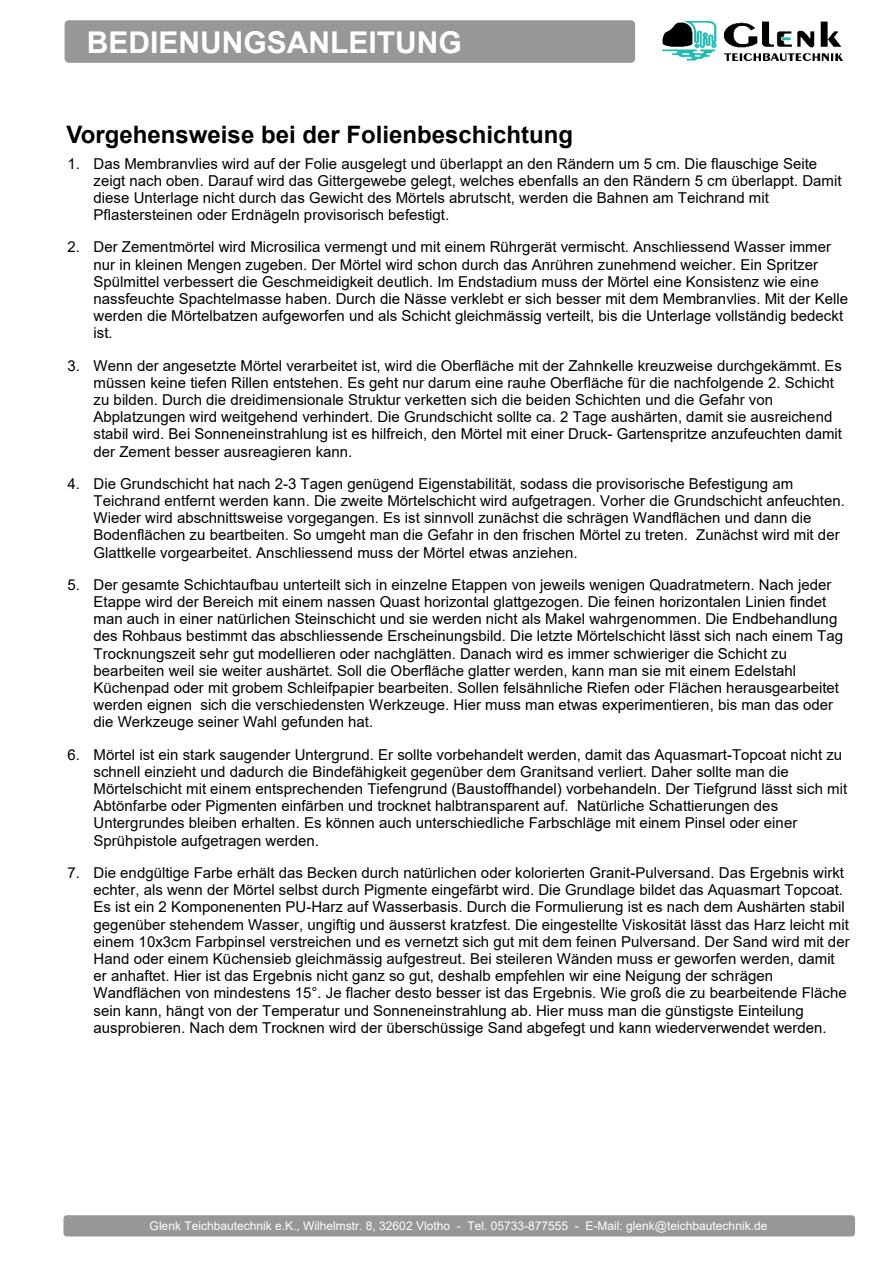
<style>
.page{position:relative;width:893px;height:1263px;background:#fff}
.page>*{position:absolute;margin:0;border:0;box-sizing:border-box;transform-origin:0 0}
.t1{font:700 30px "Arial";color:#fff}
.t2{font:700 24px "Arial";color:#000}
.t3{font:15px/17.2px "Arial";color:#000}
.t4{font:12px "Arial";color:#fff}
</style>
<div class="page">
<div style="left:65px;top:20px;width:570px;height:43px;background:#979797;border-radius:4px"></div>
<div style="left:63px;top:1215px;width:792px;height:21px;background:#979797;border-radius:4px"></div>
<img style="left:663px;top:21px;width:179px;height:39px">
<h1 class="t1" style="left:87px;top:31px;width:377px">BEDIENUNGSANLEITUNG</h1>
<h2 class="t2" style="left:67px;top:126px;width:508px">Vorgehensweise bei der Folienbeschichtung</h2>
<p class="t3" style="left:94px;top:156px;width:749px;text-indent:-26px">1. Das Membranvlies wird auf der Folie ausgelegt und überlappt an den Rändern um 5 cm. Die flauschige Seite zeigt nach oben. Darauf wird das Gittergewebe gelegt, welches ebenfalls an den Rändern 5 cm überlappt. Damit diese Unterlage nicht durch das Gewicht des Mörtels abrutscht, werden die Bahnen am Teichrand mit Pflastersteinen oder Erdnägeln provisorisch befestigt.</p>
<p class="t3" style="left:94px;top:240px;width:756px;text-indent:-26px">2. Der Zementmörtel wird Microsilica vermengt und mit einem Rührgerät vermischt. Anschliessend Wasser immer nur in kleinen Mengen zugeben. Der Mörtel wird schon durch das Anrühren zunehmend weicher. Ein Spritzer Spülmittel verbessert die Geschmeidigkeit deutlich. Im Endstadium muss der Mörtel eine Konsistenz wie eine nassfeuchte Spachtelmasse haben. Durch die Nässe verklebt er sich besser mit dem Membranvlies. Mit der Kelle werden die Mörtelbatzen aufgeworfen und als Schicht gleichmässig verteilt, bis die Unterlage vollständig bedeckt ist.</p>
<p class="t3" style="left:94px;top:358px;width:750px;text-indent:-26px">3. Wenn der angesetzte Mörtel verarbeitet ist, wird die Oberfläche mit der Zahnkelle kreuzweise durchgekämmt. Es müssen keine tiefen Rillen entstehen. Es geht nur darum eine rauhe Oberfläche für die nachfolgende 2. Schicht zu bilden. Durch die dreidimensionale Struktur verketten sich die beiden Schichten und die Gefahr von Abplatzungen wird weitgehend verhindert. Die Grundschicht sollte ca. 2 Tage aushärten, damit sie ausreichend stabil wird. Bei Sonneneinstrahlung ist es hilfreich, den Mörtel mit einer Druck- Gartenspritze anzufeuchten damit der Zement besser ausreagieren kann.</p>
<p class="t3" style="left:94px;top:476px;width:753px;text-indent:-26px">4. Die Grundschicht hat nach 2-3 Tagen genügend Eigenstabilität, sodass die provisorische Befestigung am Teichrand entfernt werden kann. Die zweite Mörtelschicht wird aufgetragen. Vorher die Grundschicht anfeuchten.<br>Wieder wird abschnittsweise vorgegangen. Es ist sinnvoll zunächst die schrägen Wandflächen und dann die Bodenflächen zu beartbeiten. So umgeht man die Gefahr in den frischen Mörtel zu treten. Zunächst wird mit der Glattkelle vorgearbeitet. Anschliessend muss der Mörtel etwas anziehen.</p>
<p class="t3" style="left:94px;top:577px;width:751px;text-indent:-26px">5. Der gesamte Schichtaufbau unterteilt sich in einzelne Etappen von jeweils wenigen Quadratmetern. Nach jeder Etappe wird der Bereich mit einem nassen Quast horizontal glattgezogen. Die feinen horizontalen Linien findet man auch in einer natürlichen Steinschicht und sie werden nicht als Makel wahrgenommen. Die Endbehandlung des Rohbaus bestimmt das abschliessende Erscheinungsbild. Die letzte Mörtelschicht lässt sich nach einem Tag Trocknungszeit sehr gut modellieren oder nachglätten. Danach wird es immer schwieriger die Schicht zu bearbeiten weil sie weiter aushärtet. Soll die Oberfläche glatter werden, kann man sie mit einem Edelstahl Küchenpad oder mit grobem Schleifpapier bearbeiten. Sollen felsähnliche Riefen oder Flächen herausgearbeitet werden eignen sich die verschiedensten Werkzeuge. Hier muss man etwas experimentieren, bis man das oder die Werkzeuge seiner Wahl gefunden hat.</p>
<p class="t3" style="left:94px;top:747px;width:755px;text-indent:-26px">6. Mörtel ist ein stark saugender Untergrund. Er sollte vorbehandelt werden, damit das Aquasmart-Topcoat nicht zu schnell einzieht und dadurch die Bindefähigkeit gegenüber dem Granitsand verliert. Daher sollte man die Mörtelschicht mit einem entsprechenden Tiefengrund (Baustoffhandel) vorbehandeln. Der Tiefgrund lässt sich mit Abtönfarbe oder Pigmenten einfärben und trocknet halbtransparent auf. Natürliche Schattierungen des Untergrundes bleiben erhalten. Es können auch unterschiedliche Farbschläge mit einem Pinsel oder einer Sprühpistole aufgetragen werden.</p>
<p class="t3" style="left:94px;top:865px;width:758px;text-indent:-26px">7. Die endgültige Farbe erhält das Becken durch natürlichen oder kolorierten Granit-Pulversand. Das Ergebnis wirkt echter, als wenn der Mörtel selbst durch Pigmente eingefärbt wird. Die Grundlage bildet das Aquasmart Topcoat.<br>Es ist ein 2 Komponenenten PU-Harz auf Wasserbasis. Durch die Formulierung ist es nach dem Aushärten stabil gegenüber stehendem Wasser, ungiftig und äusserst kratzfest. Die eingestellte Viskosität lässt das Harz leicht mit einem 10x3cm Farbpinsel verstreichen und es vernetzt sich gut mit dem feinen Pulversand. Der Sand wird mit der Hand oder einem Küchensieb gleichmässig aufgestreut. Bei steileren Wänden muss er geworfen werden, damit er anhaftet. Hier ist das Ergebnis nicht ganz so gut, deshalb empfehlen wir eine Neigung der schrägen Wandflächen von mindestens 15°. Je flacher desto besser ist das Ergebnis. Wie groß die zu bearbeitende Fläche sein kann, hängt von der Temperatur und Sonneneinstrahlung ab. Hier muss man die günstigste Einteilung ausprobieren. Nach dem Trocknen wird der überschüssige Sand abgefegt und kann wiederverwendet werden.</p>
<p class="t4" style="left:150px;top:1222px;width:619px">Glenk Teichbautechnik e.K., Wilhelmstr. 8, 32602 Vlotho - Tel. 05733-877555 - E-Mail: glenk@teichbautechnik.de</p>
</div>
